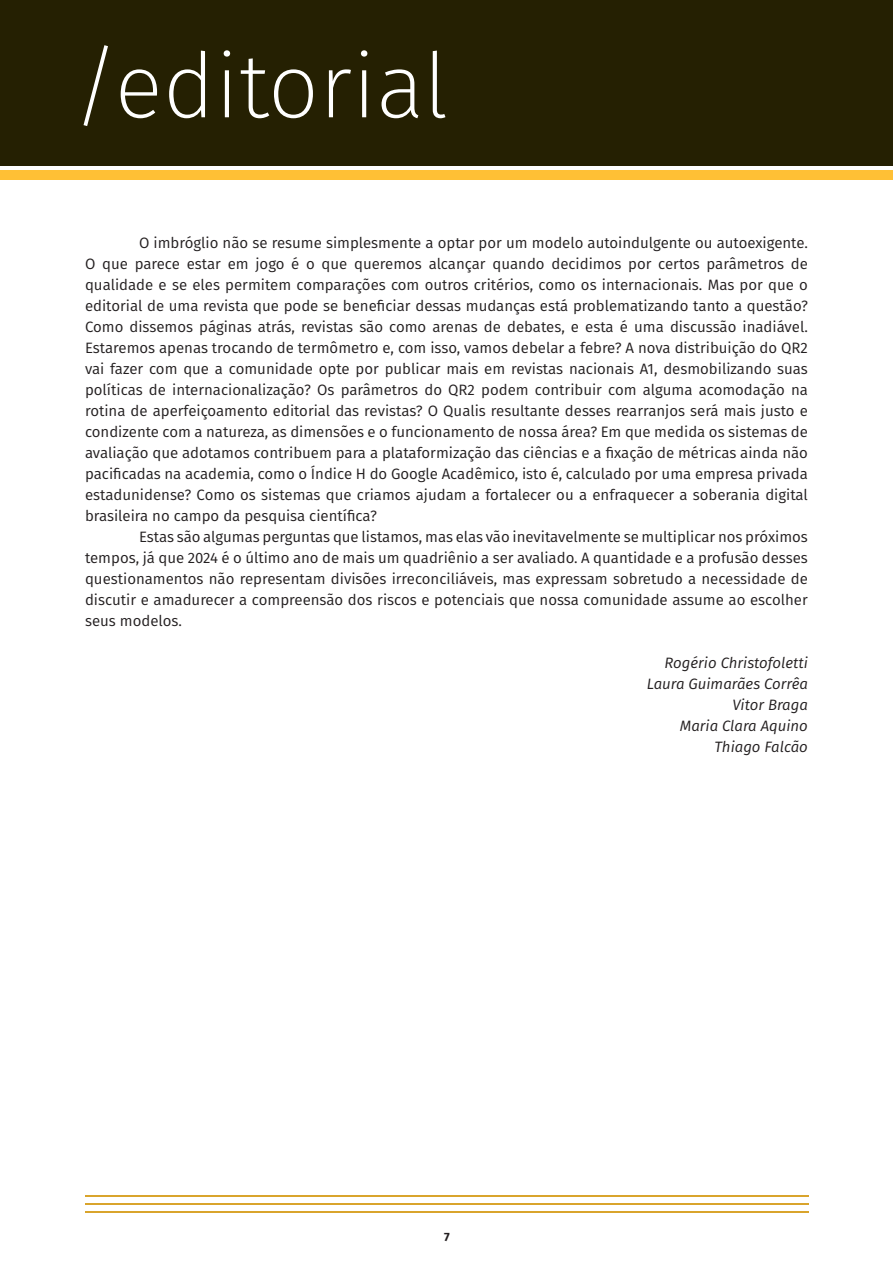
<style>
.page{position:relative;width:893px;height:1263px;background:#fff}
.page>*{position:absolute;margin:0;border:0;box-sizing:border-box;transform-origin:0 0}
.t1{font:200 90px "Fira Sans";color:#fff}
.Texto{font:15px/21px "Fira Sans";color:#231f20;text-align:justify}
.Texto-2{font:italic 15px "Fira Sans";color:#231f20}
.t2{font:700 12px "Fira Sans";color:#231f20}
</style>
<div class="page">
<hr style="left:85px;top:1211px;width:724px;height:2px;background:#d9a42c">
<hr style="left:85px;top:1195px;width:724px;height:2px;background:#d9a42c">
<hr style="left:85px;top:1203px;width:724px;height:2px;background:#d9a42c">
<div style="left:0;top:0;width:893px;height:166px;background:#252002"></div>
<div style="left:0;top:170px;width:893px;height:10px;background:#ffc035"></div>
<p class="t1" style="left:72px;top:23px;width:378px">/editorial</p>
<p class="Texto" style="left:85px;top:232px;width:724px;text-indent:54px">O imbróglio não se resume simplesmente a optar por um modelo autoindulgente ou autoexigente.<br>O que parece estar em jogo é o que queremos alcançar quando decidimos por certos parâmetros de qualidade e se eles permitem comparações com outros critérios, como os internacionais. Mas por que o editorial de uma revista que pode se beneficiar dessas mudanças está problematizando tanto a questão?<br>Como dissemos páginas atrás, revistas são como arenas de debates, e esta é uma discussão inadiável.<br>Estaremos apenas trocando de termômetro e, com isso, vamos debelar a febre? A nova distribuição do QR2 vai fazer com que a comunidade opte por publicar mais em revistas nacionais A1, desmobilizando suas políticas de internacionalização? Os parâmetros do QR2 podem contribuir com alguma acomodação na rotina de aperfeiçoamento editorial das revistas? O Qualis resultante desses rearranjos será mais justo e condizente com a natureza, as dimensões e o funcionamento de nossa área? Em que medida os sistemas de avaliação que adotamos contribuem para a plataformização das ciências e a fixação de métricas ainda não pacificadas na academia, como o Índice H do Google Acadêmico, isto é, calculado por uma empresa privada estadunidense? Como os sistemas que criamos ajudam a fortalecer ou a enfraquecer a soberania digital brasileira no campo da pesquisa científica?</p>
<p class="Texto" style="left:85px;top:526px;width:724px;text-indent:54px">Estas são algumas perguntas que listamos, mas elas vão inevitavelmente se multiplicar nos próximos tempos, já que 2024 é o último ano de mais um quadriênio a ser avaliado. A quantidade e a profusão desses questionamentos não representam divisões irreconciliáveis, mas expressam sobretudo a necessidade de discutir e amadurecer a compreensão dos riscos e potenciais que nossa comunidade assume ao escolher seus modelos.</p>
<p class="Texto-2" style="left:664px;top:652px;width:145px">Rogério Christofoletti</p>
<p class="Texto-2" style="left:647px;top:673px;width:163px">Laura Guimarães Corrêa</p>
<p class="Texto-2" style="left:732px;top:694px;width:77px">Vitor Braga</p>
<p class="Texto-2" style="left:680px;top:715px;width:130px">Maria Clara Aquino</p>
<p class="Texto-2" style="left:714px;top:736px;width:95px">Thiago Falcão</p>
<p class="t2" style="left:444px;top:1226px;width:7px">7</p>
</div>
